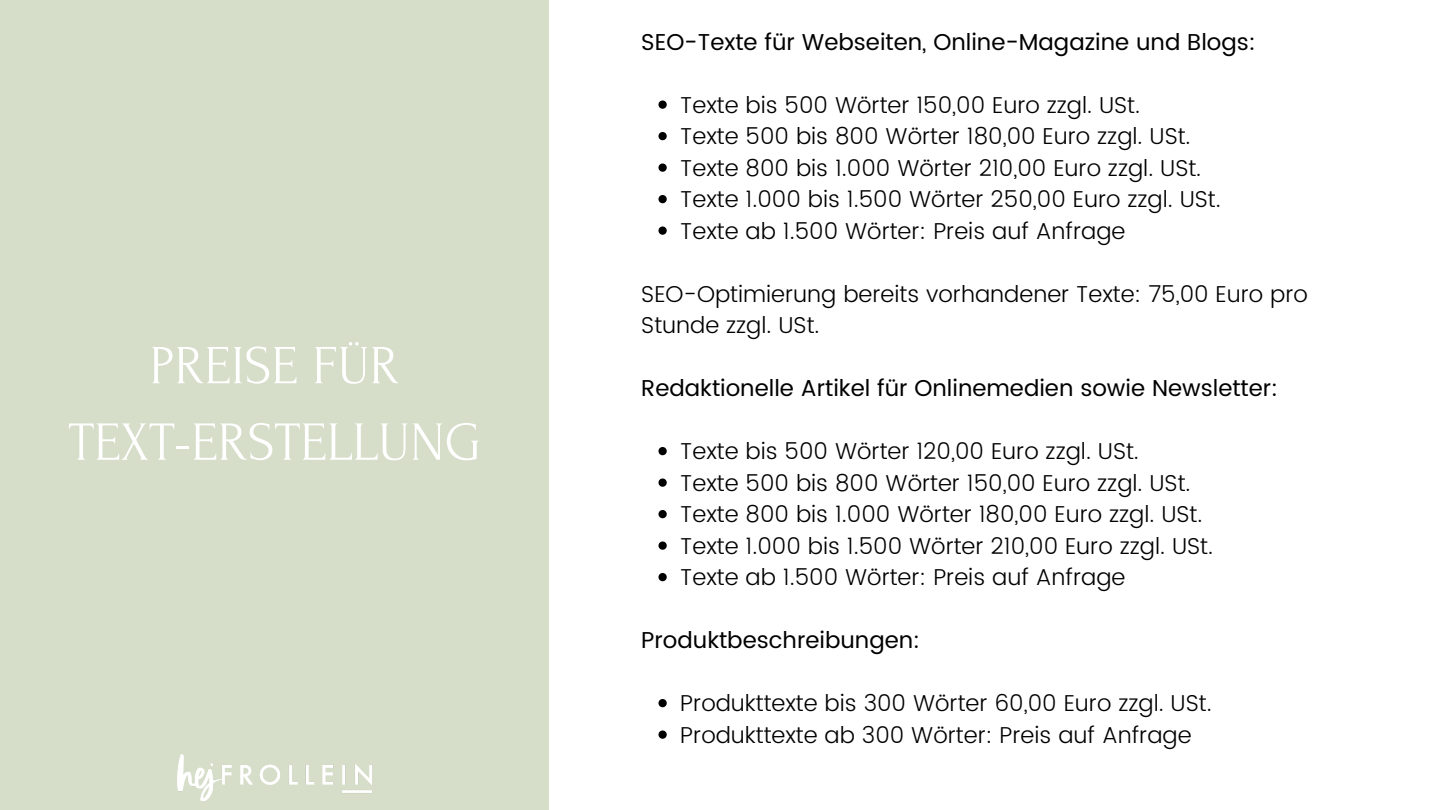
<style>
.page{position:relative;width:1440px;height:810px;background:#fff}
.page>*{position:absolute;margin:0;border:0;box-sizing:border-box;transform-origin:0 0}
.t1{font:55px "Forum";color:#fff}
.t2{font:300 23px/31.5px "Poppins";color:#000}
.t3{font:23px "Poppins";color:#000}
</style>
<div class="page">
<div style="left:0;top:0;width:549px;height:810px;background:#d6deca"></div>
<svg style="left:658px;top:101px;width:9px;height:8px"></svg>
<svg style="left:658px;top:132px;width:9px;height:8px"></svg>
<svg style="left:658px;top:164px;width:9px;height:8px"></svg>
<svg style="left:658px;top:195px;width:9px;height:8px"></svg>
<svg style="left:658px;top:227px;width:9px;height:8px"></svg>
<svg style="left:658px;top:447px;width:9px;height:8px"></svg>
<svg style="left:658px;top:479px;width:9px;height:8px"></svg>
<svg style="left:658px;top:510px;width:9px;height:8px"></svg>
<svg style="left:658px;top:542px;width:9px;height:8px"></svg>
<svg style="left:658px;top:573px;width:9px;height:8px"></svg>
<svg style="left:658px;top:699px;width:9px;height:8px"></svg>
<svg style="left:658px;top:731px;width:9px;height:8px"></svg>
<img style="left:177px;top:754px;width:195px;height:47px">
<p class="t1" style="left:150px;top:336px;width:251px">PREISE FÜR</p>
<p class="t1" style="left:68px;top:413px;width:414px">TEXT-ERSTELLUNG</p>
<p class="t3" style="left:641px;top:28px;width:616px">SEO-Texte für Webseiten, Online-Magazine und Blogs:</p>
<p class="t2" style="left:680px;top:89px;width:461px">Texte bis 500 Wörter 150,00 Euro zzgl. USt.</p>
<p class="t2" style="left:680px;top:120px;width:512px">Texte 500 bis 800 Wörter 180,00 Euro zzgl. USt.</p>
<p class="t2" style="left:680px;top:152px;width:522px">Texte 800 bis 1.000 Wörter 210,00 Euro zzgl. USt.</p>
<p class="t2" style="left:680px;top:183px;width:542px">Texte 1.000 bis 1.500 Wörter 250,00 Euro zzgl. USt.</p>
<p class="t2" style="left:680px;top:215px;width:447px">Texte ab 1.500 Wörter: Preis auf Anfrage</p>
<p class="t2" style="left:641px;top:278px;width:668px">SEO-Optimierung bereits vorhandener Texte: 75,00 Euro pro<br>Stunde zzgl. USt.</p>
<p class="t3" style="left:641px;top:375px;width:638px">Redaktionelle Artikel für Onlinemedien sowie Newsletter:</p>
<p class="t2" style="left:680px;top:435px;width:460px">Texte bis 500 Wörter 120,00 Euro zzgl. USt.</p>
<p class="t2" style="left:680px;top:467px;width:512px">Texte 500 bis 800 Wörter 150,00 Euro zzgl. USt.</p>
<p class="t2" style="left:680px;top:498px;width:524px">Texte 800 bis 1.000 Wörter 180,00 Euro zzgl. USt.</p>
<p class="t2" style="left:680px;top:530px;width:534px">Texte 1.000 bis 1.500 Wörter 210,00 Euro zzgl. USt.</p>
<p class="t2" style="left:680px;top:561px;width:447px">Texte ab 1.500 Wörter: Preis auf Anfrage</p>
<p class="t3" style="left:641px;top:627px;width:281px">Produktbeschreibungen:</p>
<p class="t2" style="left:680px;top:687px;width:533px">Produkttexte bis 300 Wörter 60,00 Euro zzgl. USt.</p>
<p class="t2" style="left:680px;top:719px;width:513px">Produkttexte ab 300 Wörter: Preis auf Anfrage</p>
</div>
